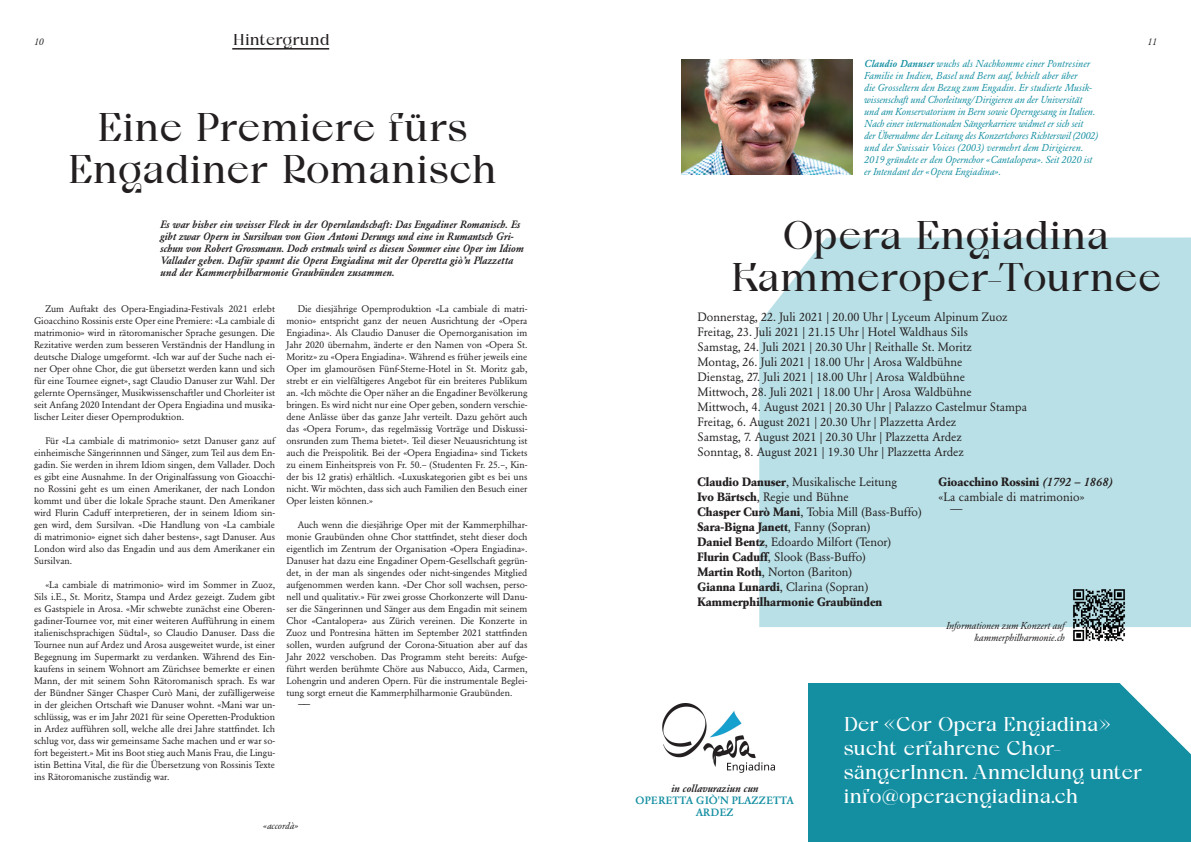
<style>
.page{position:relative;width:1191px;height:842px;background:#fff}
.page>*{position:absolute;margin:0;border:0;box-sizing:border-box;transform-origin:0 0}
.t1{font:40px/42px "Cako";letter-spacing:-.005em;color:#231f20;text-align:center}
.t2{font:20px/24px "Cako";letter-spacing:-.015em;color:#fff}
.t3{font:16px "Cako";letter-spacing:-.005em;color:#231f20}
.t4{font:italic 14px "Garamond BE";color:#231f20}
.t5{font:12px/15px "Garamond BE";color:#231f20}
.t6{font:italic 500 10.5px/12px "Garamond BE";letter-spacing:.005em;color:#231f20}
.t7{font:500 10.5px/12px "Garamond BE";letter-spacing:.025em;color:#148fa2;text-align:center}
.t8{font:italic 10px/12px "Garamond BE";letter-spacing:-.005em;color:#148fa2}
.t9{font:italic 10px/12px "Garamond BE";color:#231f20;text-align:right}
.t10{font:9.5px/12px "Garamond BE";color:#231f20;text-align:justify}
.t11{font:italic 9.5px "Garamond BE";color:#231f20}
.s1{font-weight:500}
.s2{font-weight:700}
.s3{font-weight:500;font-style:italic}
</style>
<div class="page">
<hr style="left:232px;top:48px;width:97px;height:2px;background:#231f20">
<img style="left:681px;top:59px;width:171px;height:116px">
<div style="left:759px;top:238px;width:432px;height:389px;background:#b9e0e6"></div>
<img style="left:1070px;top:586px;width:57px;height:56px">
<div style="left:809px;top:683px;width:382px;height:159px;background:#148fa2"></div>
<svg style="left:1113px;top:634px;width:78px;height:120px"></svg>
<img style="left:662px;top:703px;width:113px;height:69px">
<p class="t11" style="left:34px;top:36px;width:11px">10</p>
<h3 class="t3" style="left:232px;top:30px;width:98px">Hintergrund</h3>
<h1 class="t1" style="left:66px;top:106px;width:431px">Eine Premiere fürs<br>Engadiner Romanisch</h1>
<p class="t6" style="left:160px;top:218px;width:365px">Es war bisher ein weisser Fleck in der Opernlandschaft: Das Engadiner Romanisch. Es gibt zwar Opern in Sursilvan von Gion Antoni Derungs und eine in Rumantsch Gri&shy;schun von Robert Grossmann. Doch erstmals wird es diesen Sommer eine Oper im Idiom Vallader geben. Dafür spannt die Opera Engiadina mit der Operetta giò’n Plazzetta und der Kammerphilharmonie Graubünden zusammen.</p>
<p class="t10" style="left:34px;top:303px;width:242px;text-indent:11px">Zum Auftakt des Opera-Engiadina-Festivals 2021 erlebt Gioacchino Rossinis erste Oper eine Premiere: «La cambiale di matrimonio» wird in rätoromanischer Sprache gesungen. Die Rezitative werden zum besseren Verständnis der Handlung in deutsche Dialoge umgeformt. «Ich war auf der Suche nach ei&shy;ner Oper ohne Chor, die gut übersetzt werden kann und sich für eine Tournee eignet», sagt Claudio Danuser zur Wahl. Der gelernte Opernsänger, Musikwissenschaftler und Chorleiter ist seit Anfang 2020 Intendant der Opera Engiadina und musika&shy;lischer Leiter dieser Opernproduktion.</p>
<p class="t10" style="left:34px;top:435px;width:242px;text-indent:11px">Für «La cambiale di matrimonio» setzt Danuser ganz auf einheimische Sängerinnnen und Sänger, zum Teil aus dem En&shy;gadin. Sie werden in ihrem Idiom singen, dem Vallader. Doch es gibt eine Ausnahme. In der Originalfassung von Gioacchi&shy;no Rossini geht es um einen Amerikaner, der nach London kommt und über die lokale Sprache staunt. Den Amerikaner wird Flurin Caduff interpretieren, der in seinem Idiom sin&shy;gen wird, dem Sursilvan. «Die Handlung von «La cambiale di matrimonio» eignet sich daher bestens», sagt Danuser. Aus London wird also das Engadin und aus dem Amerikaner ein Sursilvan.</p>
<p class="t10" style="left:34px;top:579px;width:242px;text-indent:11px">«La cambiale di matrimonio» wird im Sommer in Zuoz, Sils i.E., St. Moritz, Stampa und Ardez gezeigt. Zudem gibt es Gastspiele in Arosa. «Mir schwebte zunächst eine Oberen&shy;gadiner-Tournee vor, mit einer weiteren Aufführung in einem italienischsprachigen Südtal», so Claudio Danuser. Dass die Tournee nun auf Ardez und Arosa ausgeweitet wurde, ist einer Begegnung im Supermarkt zu verdanken. Während des Ein&shy;kaufens in seinem Wohnort am Zürichsee bemerkte er einen Mann, der mit seinem Sohn Rätoromanisch sprach. Es war der Bündner Sänger Chasper Curò Mani, der zufälligerweise in der gleichen Ortschaft wie Danuser wohnt. «Mani war un&shy;schlüssig, was er im Jahr 2021 für seine Operetten-Produktion in Ardez aufführen soll, welche alle drei Jahre stattfindet. Ich schlug vor, dass wir gemeinsame Sache machen und er war so&shy;fort begeistert.» Mit ins Boot stieg auch Manis Frau, die Lingu&shy;istin Bettina Vital, die für die Übersetzung von Rossinis Texte ins Rätoromanische zuständig war.</p>
<p class="t10" style="left:286px;top:303px;width:242px;text-indent:11px">Die diesjährige Opernproduktion «La cambiale di matri&shy;monio» entspricht ganz der neuen Ausrichtung der «Opera Engiadina». Als Claudio Danuser die Opernorganisation im Jahr 2020 übernahm, änderte er den Namen von «Opera St.<br>Moritz» zu «Opera Engiadina». Während es früher jeweils eine Oper im glamourösen Fünf-Sterne-Hotel in St. Moritz gab, strebt er ein vielfältigeres Angebot für ein breiteres Publikum an. «Ich möchte die Oper näher an die Engadiner Bevölkerung bringen. Es wird nicht nur eine Oper geben, sondern verschie&shy;dene Anlässe über das ganze Jahr verteilt. Dazu gehört auch das «Opera Forum», das regelmässig Vorträge und Diskussi&shy;onsrunden zum Thema bietet». Teil dieser Neuausrichtung ist auch die Preispolitik. Bei der «Opera Engiadina» sind Tickets zu einem Einheitspreis von Fr. 50.– (Studenten Fr. 25.–, Kin&shy;der bis 12 gratis) erhältlich. «Luxuskategorien gibt es bei uns nicht. Wir möchten, dass sich auch Familien den Besuch einer Oper leisten können.»</p>
<p class="t10" style="left:286px;top:519px;width:242px;text-indent:11px">Auch wenn die diesjährige Oper mit der Kammerphilhar&shy;monie Graubünden ohne Chor stattfindet, steht dieser doch eigentlich im Zentrum der Organisation «Opera Engiadina».<br>Danuser hat dazu eine Engadiner Opern-Gesellschaft gegrün&shy;det, in der man als singendes oder nicht-singendes Mitglied aufgenommen werden kann. «Der Chor soll wachsen, perso&shy;nell und qualitativ.» Für zwei grosse Chorkonzerte will Danu&shy;ser die Sängerinnen und Sänger aus dem Engadin mit seinem Chor «Cantalopera» aus Zürich vereinen. Die Konzerte in Zuoz und Pontresina hätten im September 2021 stattfinden sollen, wurden aufgrund der Corona-Situation aber auf das Jahr 2022 verschoben. Das Programm steht bereits: Aufge&shy;führt werden berühmte Chöre aus Nabucco, Aida, Carmen, Lohengrin und anderen Opern. Für die instrumentale Beglei&shy;tung sorgt erneut die Kammerphilharmonie Graubünden.</p>
<h3 class="t4" style="left:298px;top:695px;width:14px">––</h3>
<p class="t11" style="left:263px;top:820px;width:36px">«accordà»</p>
<p class="t8" style="left:864px;top:57px;width:235px"><span class="s1">Claudio Danuser</span> wuchs als Nachkomme einer Pontresiner Familie in Indien, Basel und Bern auf, behielt aber über<br>die Grosseltern den Bezug zum Engadin. Er studierte Musik&shy;wissenschaft und Chorleitung/Dirigieren an der Universität und am Konservatorium in Bern sowie Operngesang in Italien.<br>Nach einer internationalen Sängerkarriere widmet er sich seit<br>der Übernahme der Leitung des Konzertchores Richterswil (2002) und der Swissair Voices (2003) vermehrt dem Dirigieren.<br>2019 gründete er den Opernchor «Cantalopera». Seit 2020 ist er Intendant der «Opera Engiadina».</p>
<p class="t11" style="left:1147px;top:36px;width:11px">11</p>
<h1 class="t1" style="left:729px;top:214px;width:432px">Opera Engiadina<br>Kammeroper-Tournee</h1>
<p class="t5" style="left:697px;top:310px;width:331px">Donnerstag, 22. Juli 2021 | 20.00 Uhr | Lyceum Alpinum Zuoz Freitag, 23. Juli 2021 | 21.15 Uhr | Hotel Waldhaus Sils<br>Samstag, 24. Juli 2021 | 20.30 Uhr | Reithalle St. Moritz<br>Montag, 26. Juli 2021 | 18.00 Uhr | Arosa Waldbühne<br>Dienstag, 27. Juli 2021 | 18.00 Uhr | Arosa Waldbühne<br>Mittwoch, 28. Juli 2021 | 18.00 Uhr | Arosa Waldbühne<br>Mittwoch, 4. August 2021 | 20.30 Uhr | Palazzo Castelmur Stampa Freitag, 6. August 2021 | 20.30 Uhr | Plazzetta Ardez<br>Samstag, 7. August 2021 | 20.30 Uhr | Plazzetta Ardez<br>Sonntag, 8. August 2021 | 19.30 Uhr | Plazzetta Ardez</p>
<p class="t5" style="left:697px;top:475px;width:225px"><span class="s2">Claudio Danuser</span>, Musikalische Leitung<br><span class="s2">Ivo Bärtsch</span>, Regie und Bühne<br><span class="s2">Chasper Curò Mani</span>, Tobia Mill (Bass-Buffo)<br><span class="s2">Sara-Bigna Janett</span>, Fanny (Sopran)<br><span class="s2">Daniel Bentz</span>, Edoardo Milfort (Tenor)<br><span class="s2">Flurin Caduff</span>, Slook (Bass-Buffo)<br><span class="s2">Martin Roth</span>, Norton (Bariton)<br><span class="s2">Gianna Lunardi</span>, Clarina (Sopran)<br><span class="s2">Kammerphilharmonie Graubünden</span></p>
<p class="t5" style="left:938px;top:475px;width:175px"><span class="s2">Gioacchino Rossini</span> <span class="s3">(1792 – 1868) </span>«La cambiale di matrimonio»</p>
<h3 class="t4" style="left:950px;top:500px;width:14px">––</h3>
<p class="t6" style="left:671px;top:782px;width:89px">in collavuraziun cun</p>
<p class="t7" style="left:635px;top:794px;width:160px">OPERETTA GIÒ'N PLAZZETTA<br>ARDEZ</p>
<p class="t9" style="left:946px;top:620px;width:120px">Informationen zum Konzert auf kammerphilharmonie.ch</p>
<h2 class="t2" style="left:843px;top:712px;width:300px">Der «Cor Opera Engiadina» sucht erfahrene Chor&shy;sängerInnen. Anmeldung unter info@operaengiadina.ch</h2>
</div>
